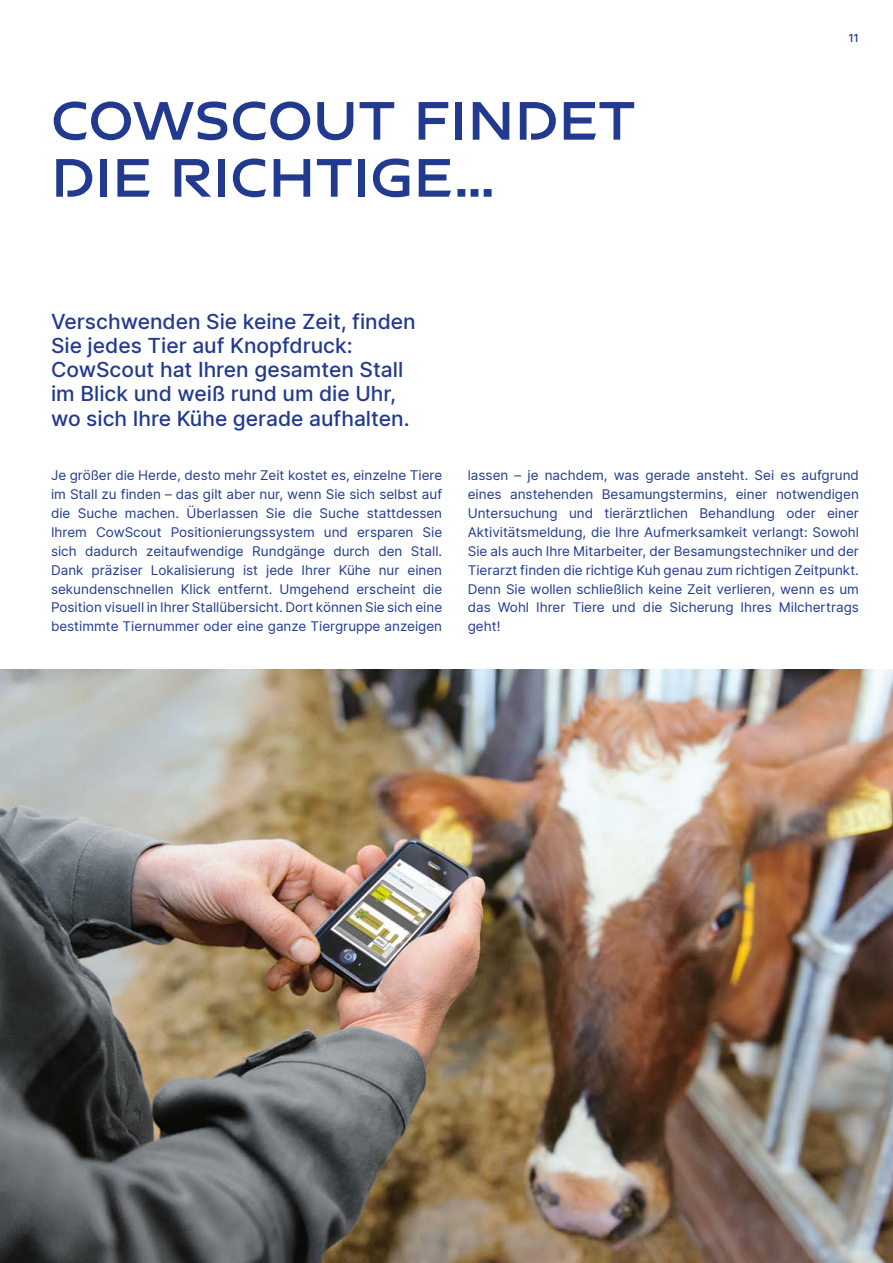
<style>
.page{position:relative;width:893px;height:1263px;background:#fff}
.page>*{position:absolute;margin:0;border:0;box-sizing:border-box;transform-origin:0 0}
.t1{font:700 57px/57px "GEA Sans";color:#213a8f}
.t2{font:500 21px/24.2px "Inter";color:#213a8f}
.t3{font:13.5px/18.9px "Inter";color:#213a8f;text-align:justify}
.t4{font:500 11.25px "Inter";color:#213a8f}
</style>
<div class="page">
<img style="left:0;top:669px;width:893px;height:594px">
<h1 class="t1" style="left:51px;top:90px;width:586px">COWSCOUT FINDET<br>DIE RICHTIGE…</h1>
<h2 class="t2" style="left:51px;top:309px;width:366px">Verschwenden Sie keine Zeit, finden Sie jedes Tier auf Knopfdruck:<br>CowScout hat Ihren gesamten Stall im Blick und weiß rund um die Uhr, wo sich Ihre Kühe gerade aufhalten.</h2>
<p class="t4" style="left:848px;top:30px;width:12px">11</p>
<p class="t3" style="left:51px;top:465px;width:393px">Je größer die Herde, desto mehr Zeit kostet es, einzelne Tiere im Stall zu finden – das gilt aber nur, wenn Sie sich selbst auf die Suche machen. Überlassen Sie die Suche stattdessen Ihrem CowScout Positionierungssystem und ersparen Sie sich dadurch zeitaufwendige Rundgänge durch den Stall.<br>Dank präziser Lokalisierung ist jede Ihrer Kühe nur einen sekundenschnellen Klick entfernt. Umgehend erscheint die Position visuell in Ihrer Stallübersicht. Dort können Sie sich eine bestimmte Tiernummer oder eine ganze Tiergruppe anzeigen</p>
<p class="t3" style="left:468px;top:465px;width:393px">lassen – je nachdem, was gerade ansteht. Sei es aufgrund eines anstehenden Besamungstermins, einer notwendigen Untersuchung und tierärztlichen Behandlung oder einer Aktivitätsmeldung, die Ihre Aufmerksamkeit verlangt: Sowohl Sie als auch Ihre Mitarbeiter, der Besamungstechniker und der Tierarzt finden die richtige Kuh genau zum richtigen Zeitpunkt.<br>Denn Sie wollen schließlich keine Zeit verlieren, wenn es um das Wohl Ihrer Tiere und die Sicherung Ihres Milchertrags geht!</p>
</div>
